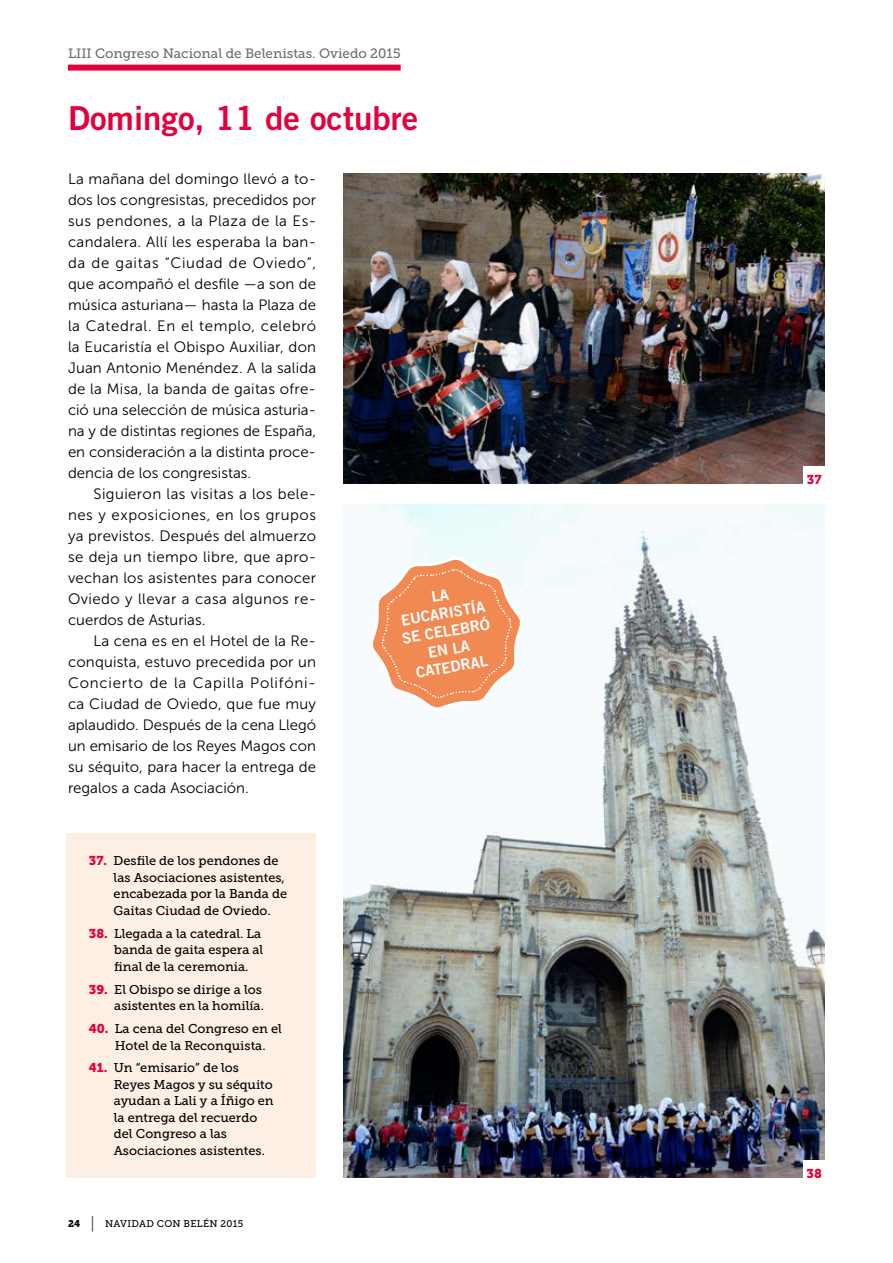
<style>
.page{position:relative;width:893px;height:1263px;background:#fff}
.page>*{position:absolute;margin:0;border:0;box-sizing:border-box;transform-origin:0 0}
.t1{font:33px "Trade Gothic LT Std Bd 2";color:#e4003a}
.t2{font:15px/21px "Museo Sans 300";color:#000;text-align:justify}
.t3{font:15px/18px "Trade Gothic LT Std Bd 2";color:#fff;text-align:center}
.t4{font:13.5px "Museo Slab 500";color:#706f6f}
.t5{font:12.75px/16.5px "Museo Slab 500";color:#000}
.t6{font:12.75px "Museo Slab 900";color:#e4003a}
.t7{font:9.75px "Museo Slab 500";letter-spacing:.025em;color:#000}
.s1{font-family:"Museo Slab 900";color:#e4003a}
.s2{font-family:"Museo Slab 900"}
.s3{font-family:"Museo Slab 100";font-size:16.5px}
</style>
<div class="page">
<div style="left:66px;top:833px;width:250px;height:345px;background:#feefe5"></div>
<img style="left:344px;top:504px;width:481px;height:674px">
<div style="left:68px;top:65px;width:333px;height:6px;background:#e4003a"></div>
<img style="left:344px;top:173px;width:481px;height:310px">
<svg style="left:368px;top:556px;width:157px;height:156px"></svg>
<div style="left:804px;top:466px;width:21px;height:17px;background:#fff"></div>
<div style="left:804px;top:1161px;width:21px;height:17px;background:#fff"></div>
<p class="t4" style="left:68px;top:46px;width:334px">LIII Congreso Nacional de Belenistas. Oviedo 2015</p>
<h1 class="t1" style="left:68px;top:98px;width:352px">Domingo, 11 de octubre</h1>
<p class="t2" style="left:68px;top:169px;width:250px">La mañana del domingo llevó a to&shy;dos los congresistas, precedidos por sus pendones, a la Plaza de la Es&shy;candalera. Allí les esperaba la ban&shy;da de gaitas “Ciudad de Oviedo”, que acompañó el desfile —a son de música asturiana— hasta la Plaza de la Catedral. En el templo, celebró la Eucaristía el Obispo Auxiliar, don Juan Antonio Menéndez. A la salida de la Misa, la banda de gaitas ofre&shy;ció una selección de música asturia&shy;na y de distintas regiones de España, en consideración a la distinta proce&shy;dencia de los congresistas.</p>
<p class="t2" style="left:68px;top:484px;width:250px;text-indent:26px">Siguieron las visitas a los bele&shy;nes y exposiciones, en los grupos ya previstos. Después del almuerzo se deja un tiempo libre, que apro&shy;vechan los asistentes para conocer Oviedo y llevar a casa algunos re&shy;cuerdos de Asturias.</p>
<p class="t2" style="left:68px;top:631px;width:250px;text-indent:26px">La cena es en el Hotel de la Re&shy;conquista, estuvo precedida por un Concierto de la Capilla Polifóni&shy;ca Ciudad de Oviedo, que fue muy aplaudido. Después de la cena Llegó un emisario de los Reyes Magos con su séquito, para hacer la entrega de regalos a cada Asociación.</p>
<p class="t3" style="left:394px;top:594px;width:90px;rotate:-10deg">LA<br>EUCARISTÍA<br>SE CELEBRÓ<br>EN LA<br>CATEDRAL</p>
<p class="t5" style="left:114px;top:853px;width:175px;text-indent:-25px"><span class="s1">37.</span> Desfile de los pendones de las Asociaciones asistentes, encabezada por la Banda de<br>Gaitas Ciudad de Oviedo.</p>
<p class="t5" style="left:114px;top:925px;width:151px;text-indent:-25px"><span class="s1">38.</span> Llegada a la catedral. La banda de gaita espera al final de la ceremonia.</p>
<p class="t5" style="left:89px;top:981px;width:177px;text-align:right"><span class="s1">39.</span> El Obispo se dirige a los asistentes en la homilía.</p>
<p class="t5" style="left:115px;top:1020px;width:168px;text-indent:-26px"><span class="s1">40.</span> La cena del Congreso en el<br>Hotel de la Reconquista.</p>
<p class="t5" style="left:114px;top:1060px;width:161px;text-indent:-25px"><span class="s1">41.</span> Un “emisario” de los<br>Reyes Magos y su séquito ayudan a Lali y a Íñigo en la entrega del recuerdo del Congreso a las<br>Asociaciones asistentes.</p>
<p class="t7" style="left:68px;top:1218px;width:177px"><span class="s2">24</span> <span class="s3">|</span> NAVIDAD CON BELÉN 2015</p>
<p class="t6" style="left:807px;top:472px;width:16px">37</p>
<p class="t6" style="left:806px;top:1166px;width:17px">38</p>
</div>
